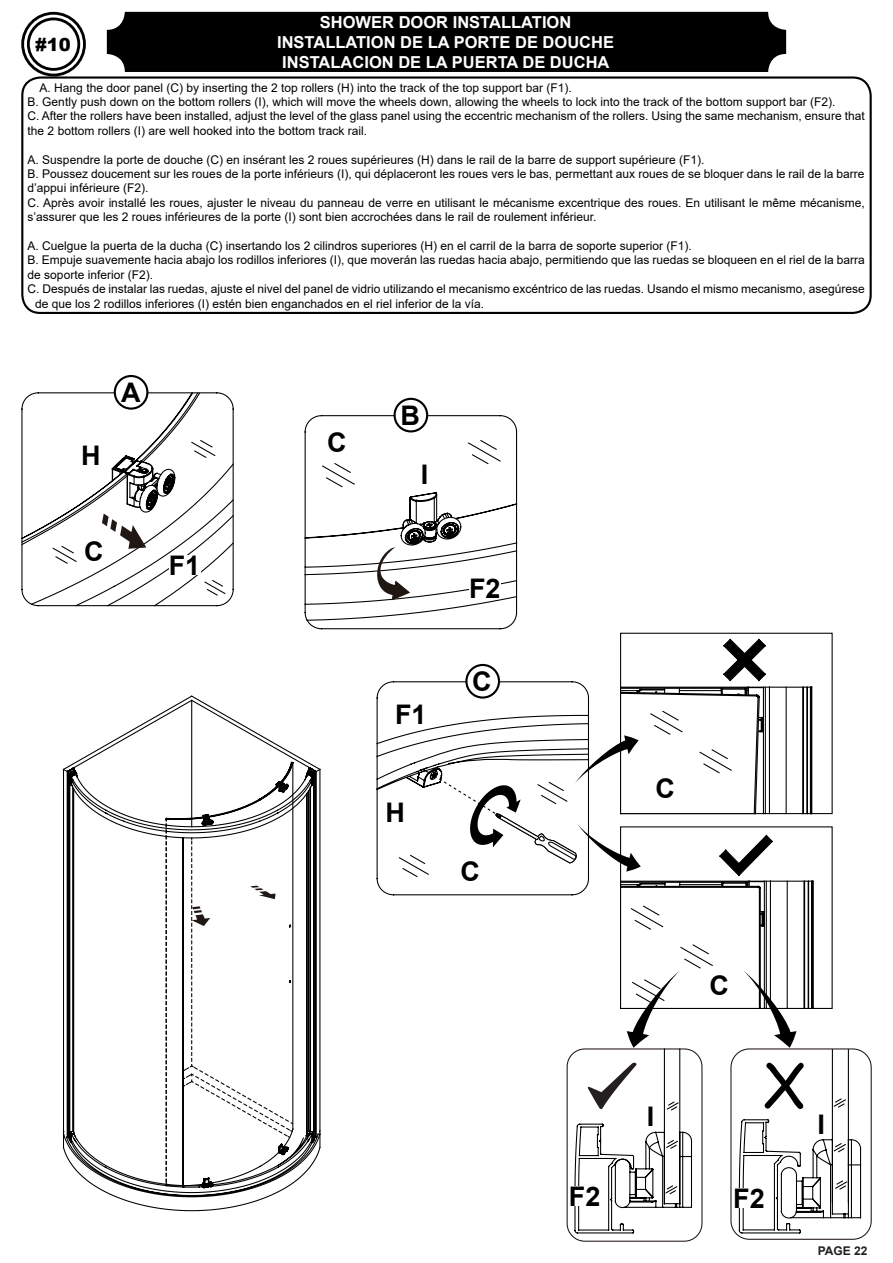
<style>
.page{position:relative;width:893px;height:1263px;background:#fff}
.page>*{position:absolute;margin:0;border:0;box-sizing:border-box;transform-origin:0 0}
.t1{font:700 27px "Arial";color:#000}
.t2{font:900 18px "Arial";color:#000}
.t3{font:700 16.5px "Arial";color:#fff}
.t4{font:12px/14.4px "Arial";color:#000}
.t5{font:700 12px "Arial";color:#231f20}
</style>
<div class="page">
<svg style="left:376px;top:681px;width:57px;height:215px"></svg>
<svg style="left:21px;top:392px;width:213px;height:215px"></svg>
<svg style="left:304px;top:415px;width:214px;height:215px"></svg>
<div style="left:21px;top:12px;width:65px;height:64px;border:3px solid #000;border-radius:50%"></div>
<div style="left:27px;top:18px;width:53px;height:53px;border:3px solid #000;border-radius:50%"></div>
<div style="left:21px;top:76px;width:851px;height:238px;border:2px solid #000;border-radius:18px"></div>
<div style="left:107px;top:12px;width:679px;height:60px;background:#000;border-radius:18px"></div>
<div style="left:115px;top:376px;width:32px;height:33px;background:#fff;border-radius:50%"></div>
<div style="left:114px;top:375px;width:34px;height:35px;border:2px solid #000;border-radius:50%"></div>
<div style="left:395px;top:399px;width:32px;height:32px;background:#fff;border-radius:50%"></div>
<div style="left:393px;top:398px;width:35px;height:34px;border:2px solid #000;border-radius:50%"></div>
<div style="left:169px;top:555px;width:31px;height:20px;background:#fff"></div>
<svg style="left:91px;top:695px;width:201px;height:58px"></svg>
<svg style="left:99px;top:766px;width:222px;height:446px"></svg>
<svg style="left:62px;top:761px;width:253px;height:428px"></svg>
<svg style="left:304px;top:491px;width:214px;height:109px"></svg>
<svg style="left:100px;top:455px;width:76px;height:105px"></svg>
<svg style="left:862px;top:1051px;width:10px;height:187px"></svg>
<svg style="left:433px;top:632px;width:429px;height:610px"></svg>
<div style="left:569px;top:1186px;width:31px;height:19px;background:#fff"></div>
<div style="left:733px;top:1188px;width:32px;height:20px;background:#fff"></div>
<p class="t3" style="left:320px;top:11px;width:253px">SHOWER DOOR INSTALLATION</p>
<p class="t3" style="left:277px;top:30px;width:339px">INSTALLATION DE LA PORTE DE DOUCHE</p>
<p class="t3" style="left:282px;top:50px;width:329px">INSTALACION DE LA PUERTA DE DUCHA</p>
<p class="t2" style="left:35px;top:31px;width:37px">#10</p>
<p class="t4" style="left:40px;top:80px;width:534px">A. Hang the door panel (C) by inserting the 2 top rollers (H) into the track of the top support bar (F1).</p>
<p class="t4" style="left:28px;top:94px;width:809px">B. Gently push down on the bottom rollers (I), which will move the wheels down, allowing the wheels to lock into the track of the bottom support bar (F2).</p>
<p class="t4" style="left:28px;top:109px;width:838px">C. After the rollers have been installed, adjust the level of the glass panel using the eccentric mechanism of the rollers. Using the same mechanism, ensure that the 2 bottom rollers (I) are well hooked into the bottom track rail.</p>
<p class="t4" style="left:28px;top:152px;width:678px">A. Suspendre la porte de douche (C) en insérant les 2 roues supérieures (H) dans le rail de la barre de support supérieure (F1).</p>
<p class="t4" style="left:28px;top:166px;width:838px">B. Poussez doucement sur les roues de la porte inférieurs (I), qui déplaceront les roues vers le bas, permettant aux roues de se bloquer dans le rail de la barre d’appui inférieure (F2).</p>
<p class="t4" style="left:28px;top:195px;width:839px">C. Après avoir installé les roues, ajuster le niveau du panneau de verre en utilisant le mécanisme excentrique des roues. En utilisant le même mécanisme, s’assurer que les 2 roues inférieures de la porte (I) sont bien accrochées dans le rail de roulement inférieur.</p>
<p class="t4" style="left:28px;top:238px;width:666px">A. Cuelgue la puerta de la ducha (C) insertando los 2 cilindros superiores (H) en el carril de la barra de soporte superior (F1).</p>
<p class="t4" style="left:28px;top:253px;width:838px">B. Empuje suavemente hacia abajo los rodillos inferiores (I), que moverán las ruedas hacia abajo, permitiendo que las ruedas se bloqueen en el riel de la barra de soporte inferior (F2).</p>
<p class="t4" style="left:35px;top:282px;width:831px;text-indent:-8px">C. Después de instalar las ruedas, ajuste el nivel del panel de vidrio utilizando el mecanismo excéntrico de las ruedas. Usando el mismo mecanismo, asegúrese de que los 2 rodillos inferiores (I) estén bien enganchados en el riel inferior de la vía.</p>
<p class="t1" style="left:81px;top:437px;width:21px">H</p>
<p class="t1" style="left:121px;top:374px;width:21px">A</p>
<p class="t1" style="left:84px;top:532px;width:21px">C</p>
<p class="t1" style="left:169px;top:546px;width:33px">F1</p>
<p class="t1" style="left:327px;top:424px;width:21px">C</p>
<p class="t1" style="left:400px;top:397px;width:21px">B</p>
<p class="t1" style="left:421px;top:455px;width:9px">I</p>
<p class="t1" style="left:395px;top:695px;width:33px">F1</p>
<p class="t1" style="left:385px;top:793px;width:21px">H</p>
<p class="t1" style="left:469px;top:569px;width:33px">F2</p>
<p class="t1" style="left:472px;top:663px;width:21px">C</p>
<p class="t1" style="left:461px;top:853px;width:21px">C</p>
<p class="t1" style="left:656px;top:770px;width:21px">C</p>
<p class="t1" style="left:709px;top:966px;width:21px">C</p>
<p class="t1" style="left:647px;top:1097px;width:9px">I</p>
<p class="t1" style="left:817px;top:1105px;width:9px">I</p>
<p class="t1" style="left:569px;top:1177px;width:33px">F2</p>
<p class="t1" style="left:733px;top:1180px;width:33px">F2</p>
<p class="t5" style="left:818px;top:1242px;width:51px">PAGE 22</p>
</div>
